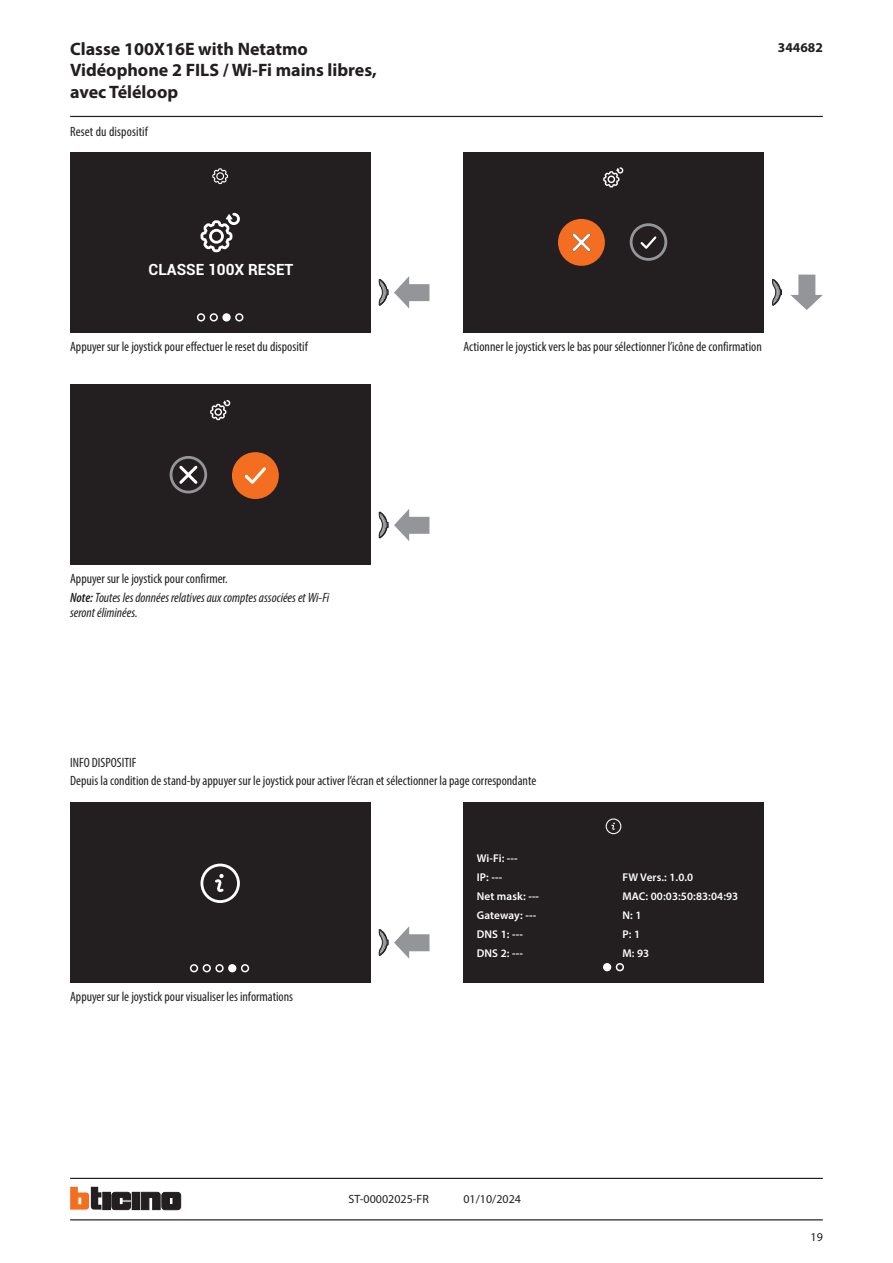
<style>
.page{position:relative;width:893px;height:1263px;background:#fff}
.page>*{position:absolute;margin:0;border:0;box-sizing:border-box;transform-origin:0 0}
.t1{font:700 18px/21.6px "Myriad Pro";color:#231f20}
.t2{font:700 15.45px "Roboto";color:#fff}
.t3{font:condensed 13.5px/17.5px "Myriad Pro";color:#231f20}
.t4{font:italic condensed 13.5px/15px "Myriad Pro";color:#231f20}
.t5{font:700 13.5px "Myriad Pro";color:#231f20}
.t6{font:12px "Myriad Pro";color:#231f20}
.t7{font:600 11.25px/18.9px "Myriad Pro";letter-spacing:.01em;color:#fff}
.s1{font-weight:600}
</style>
<div class="page">
<hr style="left:70px;top:1219px;width:753px;height:1px;background:#231f20">
<hr style="left:70px;top:1178px;width:753px;height:1px;background:#231f20">
<div style="left:103px;top:1192px;width:7px;height:17px;background:#231f20"></div>
<div style="left:132px;top:1192px;width:8px;height:17px;background:#231f20"></div>
<svg style="left:141px;top:1192px;width:40px;height:18px"></svg>
<svg style="left:70px;top:1187px;width:31px;height:22px"></svg>
<svg style="left:112px;top:1192px;width:19px;height:18px"></svg>
<hr style="left:70px;top:116px;width:753px;height:1px;background:#231f20">
<svg style="left:379px;top:276px;width:50px;height:32px"></svg>
<svg style="left:379px;top:509px;width:50px;height:32px"></svg>
<div style="left:70px;top:152px;width:300px;height:180px;background:#231f20"></div>
<div style="left:210px;top:313px;width:8px;height:8px;border:2px solid #fff;border-radius:50%"></div>
<div style="left:197px;top:313px;width:8px;height:8px;border:2px solid #fff;border-radius:50%"></div>
<div style="left:235px;top:313px;width:8px;height:8px;border:2px solid #fff;border-radius:50%"></div>
<div style="left:223px;top:314px;width:7px;height:7px;background:#fff;border-radius:50%"></div>
<div style="left:222px;top:313px;width:9px;height:8px;border:2px solid #fff;border-radius:50%"></div>
<svg style="left:201px;top:213px;width:39px;height:39px"></svg>
<svg style="left:212px;top:168px;width:16px;height:16px"></svg>
<div style="left:70px;top:385px;width:300px;height:180px;background:#231f20"></div>
<svg style="left:210px;top:400px;width:20px;height:20px"></svg>
<div style="left:232px;top:452px;width:47px;height:47px;background:#f36e21;border-radius:50%"></div>
<svg style="left:170px;top:456px;width:37px;height:37px"></svg>
<svg style="left:245px;top:467px;width:21px;height:17px"></svg>
<svg style="left:772px;top:279px;width:10px;height:27px"></svg>
<svg style="left:790px;top:275px;width:33px;height:35px"></svg>
<div style="left:463px;top:152px;width:300px;height:180px;background:#231f20"></div>
<div style="left:558px;top:219px;width:47px;height:47px;background:#f36e21;border-radius:50%"></div>
<svg style="left:572px;top:233px;width:19px;height:18px"></svg>
<svg style="left:630px;top:223px;width:37px;height:38px"></svg>
<svg style="left:640px;top:236px;width:1px;height:13px"></svg>
<svg style="left:641px;top:236px;width:15px;height:13px"></svg>
<svg style="left:603px;top:167px;width:20px;height:21px"></svg>
<svg style="left:379px;top:926px;width:50px;height:33px"></svg>
<div style="left:70px;top:802px;width:300px;height:180px;background:#231f20"></div>
<div style="left:203px;top:964px;width:8px;height:8px;border:2px solid #fff;border-radius:50%"></div>
<div style="left:190px;top:964px;width:8px;height:8px;border:2px solid #fff;border-radius:50%"></div>
<div style="left:229px;top:965px;width:7px;height:7px;background:#fff;border-radius:50%"></div>
<div style="left:228px;top:964px;width:8px;height:8px;border:2px solid #fff;border-radius:50%"></div>
<div style="left:215px;top:964px;width:9px;height:8px;border:2px solid #fff;border-radius:50%"></div>
<div style="left:241px;top:964px;width:8px;height:8px;border:2px solid #fff;border-radius:50%"></div>
<svg style="left:200px;top:864px;width:40px;height:39px"></svg>
<div style="left:463px;top:802px;width:300px;height:180px;background:#231f20"></div>
<svg style="left:606px;top:818px;width:15px;height:16px"></svg>
<div style="left:616px;top:963px;width:8px;height:8px;border:2px solid #fff;border-radius:50%"></div>
<div style="left:603px;top:963px;width:8px;height:8px;border:2px solid #fff;border-radius:50%"></div>
<h1 class="t1" style="left:70px;top:37px;width:308px">Classe 100X16E with Netatmo<br>Vidéophone 2 FILS / Wi-Fi mains libres, avec Téléloop</h1>
<p class="t3" style="left:70px;top:122px;width:79px">Reset du dispositif</p>
<p class="t5" style="left:778px;top:38px;width:46px">344682</p>
<p class="t2" style="left:149px;top:259px;width:146px">CLASSE 100X RESET</p>
<p class="t3" style="left:70px;top:337px;width:239px">Appuyer sur le joystick pour effectuer le reset du dispositif</p>
<p class="t3" style="left:463px;top:337px;width:300px">Actionner le joystick vers le bas pour sélectionner l’icône de confirmation</p>
<p class="t3" style="left:70px;top:570px;width:159px">Appuyer sur le joystick pour confirmer.</p>
<p class="t4" style="left:70px;top:589px;width:261px"><span class="s1">Note:</span> Toutes les données relatives aux comptes associées et Wi-Fi seront éliminées.</p>
<p class="t3" style="left:70px;top:754px;width:468px">INFO DISPOSITIF<br>Depuis la condition de stand‑by appuyer sur le joystick pour activer l’écran et sélectionner la page correspondante</p>
<p class="t3" style="left:70px;top:987px;width:224px">Appuyer sur le joystick pour visualiser les informations</p>
<p class="t7" style="left:477px;top:849px;width:64px">Wi-Fi: ---<br>IP: ---<br>Net mask: ---<br>Gateway: ---<br>DNS 1: ---<br>DNS 2: ---</p>
<p class="t6" style="left:349px;top:1192px;width:82px">ST-00002025-FR</p>
<p class="t6" style="left:463px;top:1192px;width:59px">01/10/2024</p>
<p class="t7" style="left:622px;top:868px;width:117px">FW Vers.: 1.0.0<br>MAC: 00:03:50:83:04:93<br>N: 1<br>P: 1<br>M: 93</p>
<p class="t6" style="left:810px;top:1229px;width:14px">19</p>
</div>
